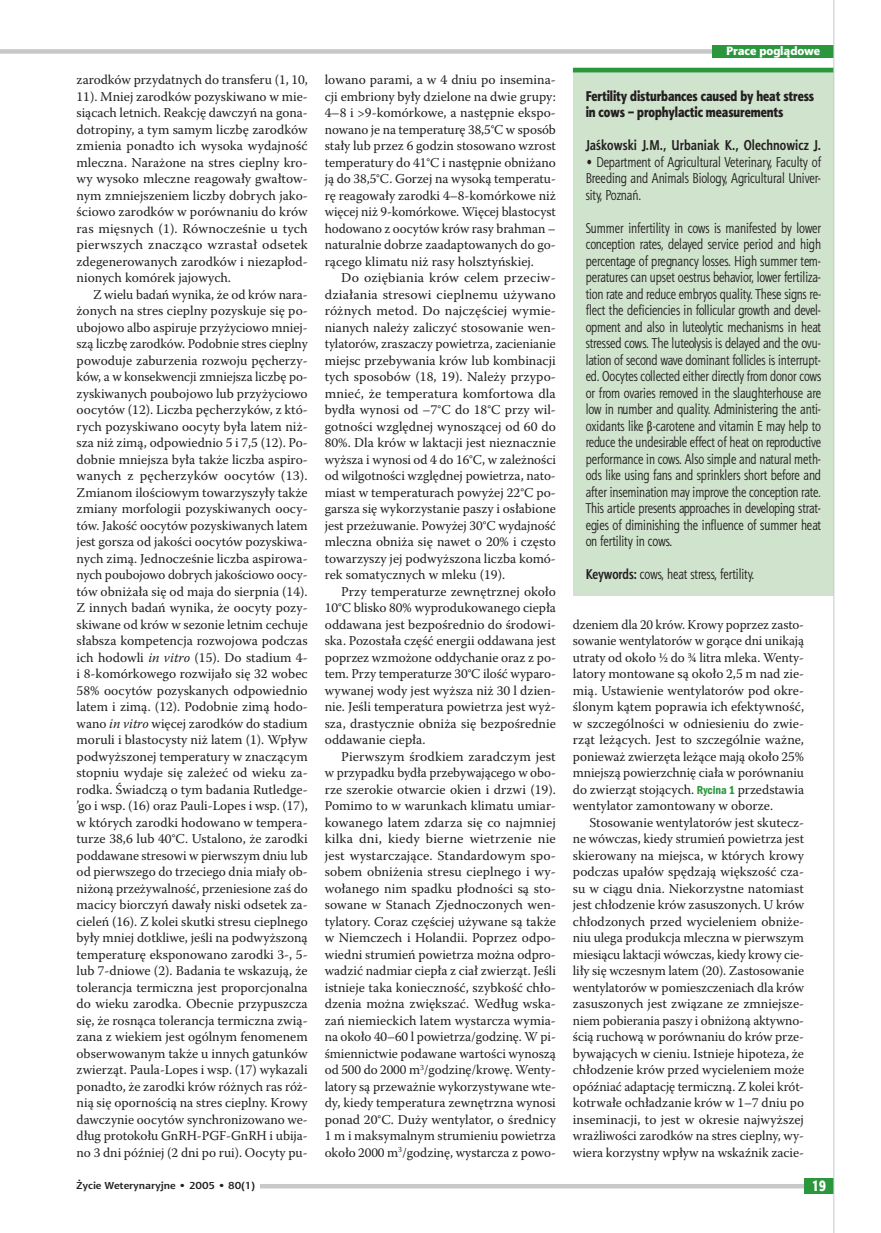
<style>
.page{position:relative;width:881px;height:1233px;background:#fff}
.page>*{position:absolute;margin:0;border:0;box-sizing:border-box;transform-origin:0 0}
.t1{font:15px "Aerton Cnd EFN Black";color:#fff}
.t2{font:14.25px/16.5px "Aerton Cnd EFN";color:#231f20;text-align:justify}
.t3{font:14.25px/16.5px "Aerton Cnd EFN Black";color:#231f20}
.t4{font:700 14.25px "Aerton Cnd EFN";letter-spacing:.01em;color:#231f20}
.t5{font:13.5px/16.5px "Warnock Pro";color:#231f20;text-align:justify}
.t6{font:12px "Aerton EFN Black";color:#fff}
.t7{font:700 10.2px "Aerton EFN";color:#231f20;scale:1.11 1}
.s1{font-style:italic}
.s2{font-family:"Myriad Pro";font-stretch:condensed}
.s3{font-weight:700}
.s4{font-family:"Franklin Got Itc TOT Dem Con";font-size:12px;color:#2a973d}
</style>
<div class="page">
<div style="left:573px;top:68px;width:260px;height:528px;background:#d0e3cd"></div>
<hr style="left:573px;top:68px;width:260px;height:4px;background:#2a973d">
<hr style="left:77px;top:1184px;width:756px;height:4px;background:#c7c8ca">
<div style="left:804px;top:1178px;width:29px;height:15px;background:#2a973d"></div>
<div style="left:0;top:49px;width:833px;height:5px;background:#c7c8ca"></div>
<div style="left:712px;top:45px;width:121px;height:13px;background:#2a973d"></div>
<hr style="left:833px;top:0;width:1px;height:1233px;background:#c7c8ca">
<div style="left:77px;top:1180px;width:182px;height:13px;background:#fff"></div>
<p class="t5" style="left:77px;top:73px;width:233px">zarodków przydatnych do transferu (1, 10, 11). Mniej zarodków pozyskiwano w mie&shy;siącach letnich. Reakcję dawczyń na gona&shy;dotropiny, a tym samym liczbę zarodków zmienia ponadto ich wysoka wydajność mleczna. Narażone na stres cieplny kro&shy;wy wysoko mleczne reagowały gwałtow&shy;nym zmniejszeniem liczby dobrych jako&shy;ściowo zarodków w porównaniu do krów ras mięsnych (1). Równocześnie u tych pierwszych znacząco wzrastał odsetek zdegenerowanych zarodków i niezapłod&shy;nionych komórek jajowych.</p>
<p class="t5" style="left:77px;top:287px;width:233px;text-indent:16px">Z wielu badań wynika, że od krów nara&shy;żonych na stres cieplny pozyskuje się po&shy;ubojowo albo aspiruje przyżyciowo mniej&shy;szą liczbę zarodków. Podobnie stres cieplny powoduje zaburzenia rozwoju pęcherzy&shy;ków, a w konsekwencji zmniejsza liczbę po&shy;zyskiwanych poubojowo lub przyżyciowo oocytów (12). Liczba pęcherzyków, z któ&shy;rych pozyskiwano oocyty była latem niż&shy;sza niż zimą, odpowiednio 5 i 7,5 (12). Po&shy;dobnie mniejsza była także liczba aspiro&shy;wanych z pęcherzyków oocytów (13).<br>Zmianom ilościowym towarzyszyły także zmiany morfologii pozyskiwanych oocy&shy;tów. Jakość oocytów pozyskiwanych latem jest gorsza od jakości oocytów pozyskiwa&shy;nych zimą. Jednocześnie liczba aspirowa&shy;nych poubojowo dobrych jakościowo oocy&shy;tów obniżała się od maja do sierpnia (14).<br>Z innych badań wynika, że oocyty pozy&shy;skiwane od krów w sezonie letnim cechuje słabsza kompetencja rozwojowa podczas ich hodowli <span class="s1">in vitro</span> (15). Do stadium 4- i 8-komórkowego rozwijało się 32 wobec 58% oocytów pozyskanych odpowiednio latem i zimą. (12). Podobnie zimą hodo&shy;wano <span class="s1">in vitro</span> więcej zarodków do stadium moruli i blastocysty niż latem (1). Wpływ podwyższonej temperatury w znaczącym stopniu wydaje się zależeć od wieku za&shy;rodka. Świadczą o tym badania Rutledge-’go i wsp. (16) oraz Pauli-Lopes i wsp. (17), w których zarodki hodowano w tempera&shy;turze 38,6 lub 40°C. Ustalono, że zarodki poddawane stresowi w pierwszym dniu lub od pierwszego do trzeciego dnia miały ob&shy;niżoną przeżywalność, przeniesione zaś do macicy biorczyń dawały niski odsetek za&shy;cieleń (16). Z kolei skutki stresu cieplnego były mniej dotkliwe, jeśli na podwyższoną temperaturę eksponowano zarodki 3-, 5- lub 7-dniowe (2). Badania te wskazują, że tolerancja termiczna jest proporcjonalna do wieku zarodka. Obecnie przypuszcza się, że rosnąca tolerancja termiczna zwią&shy;zana z wiekiem jest ogólnym fenomenem obserwowanym także u innych gatunków zwierząt. Paula-Lopes i wsp. (17) wykazali ponadto, że zarodki krów różnych ras róż&shy;nią się opornością na stres cieplny. Krowy dawczynie oocytów synchronizowano we&shy;dług protokołu GnRH-PGF-GnRH i ubija&shy;no 3 dni później (2 dni po rui). Oocyty pu-</p>
<p class="t7" style="left:77px;top:1180px;width:162px">Życie Weterynaryjne • 2005 • 80(1)</p>
<p class="t5" style="left:325px;top:73px;width:233px">lowano parami, a w 4 dniu po insemina&shy;cji embriony były dzielone na dwie grupy:<br>4–8 i &gt;9-komórkowe, a następnie ekspo&shy;nowano je na temperaturę 38,5°C w sposób stały lub przez 6 godzin stosowano wzrost temperatury do 41°C i następnie obniżano ją do 38,5°C. Gorzej na wysoką temperatu&shy;rę reagowały zarodki 4–8-komórkowe niż więcej niż 9-komórkowe. Więcej blastocyst hodowano z oocytów krów rasy brahman – naturalnie dobrze zaadaptowanych do go&shy;rącego klimatu niż rasy holsztyńskiej.</p>
<p class="t5" style="left:325px;top:271px;width:233px;text-indent:16px">Do oziębiania krów celem przeciw&shy;działania stresowi cieplnemu używano różnych metod. Do najczęściej wymie&shy;nianych należy zaliczyć stosowanie wen&shy;tylatorów, zraszaczy powietrza, zacienianie miejsc przebywania krów lub kombinacji tych sposobów (18, 19). Należy przypo&shy;mnieć, że temperatura komfortowa dla bydła wynosi od –7°C do 18°C przy wil&shy;gotności względnej wynoszącej od 60 do 80%. Dla krów w laktacji jest nieznacznie wyższa i wynosi od 4 do 16°C, w zależności od wilgotności względnej powietrza, nato&shy;miast w temperaturach powyżej 22°C po&shy;garsza się wykorzystanie paszy i osłabione jest przeżuwanie. Powyżej 30°C wydajność mleczna obniża się nawet o 20% i często towarzyszy jej podwyższona liczba komó&shy;rek somatycznych w mleku (19).</p>
<p class="t5" style="left:325px;top:584px;width:233px;text-indent:16px">Przy temperaturze zewnętrznej około 10°C blisko 80% wyprodukowanego ciepła oddawana jest bezpośrednio do środowi&shy;ska. Pozostała część energii oddawana jest poprzez wzmożone oddychanie oraz z po&shy;tem. Przy temperaturze 30°C ilość wyparo&shy;wywanej wody jest wyższa niż 30 l dzien&shy;nie. Jeśli temperatura powietrza jest wyż&shy;sza, drastycznie obniża się bezpośrednie oddawanie ciepła.</p>
<p class="t5" style="left:325px;top:749px;width:233px;text-indent:16px">Pierwszym środkiem zaradczym jest w przypadku bydła przebywającego w obo&shy;rze szerokie otwarcie okien i drzwi (19).<br>Pomimo to w warunkach klimatu umiar&shy;kowanego latem zdarza się co najmniej kilka dni, kiedy bierne wietrzenie nie jest wystarczające. Standardowym spo&shy;sobem obniżenia stresu cieplnego i wy&shy;wołanego nim spadku płodności są sto&shy;sowane w Stanach Zjednoczonych wen&shy;tylatory. Coraz częściej używane są także w Niemczech i Holandii. Poprzez odpo&shy;wiedni strumień powietrza można odpro&shy;wadzić nadmiar ciepła z ciał zwierząt. Jeśli istnieje taka konieczność, szybkość chło&shy;dzenia można zwiększać. Według wska&shy;zań niemieckich latem wystarcza wymia&shy;na około 40–60 l powietrza/godzinę. W pi&shy;śmiennictwie podawane wartości wynoszą od 500 do 2000 m<sup>3</sup>/godzinę/krowę. Wenty&shy;latory są przeważnie wykorzystywane wte&shy;dy, kiedy temperatura zewnętrzna wynosi ponad 20°C. Duży wentylator, o średnicy 1 m i maksymalnym strumieniu powietrza około 2000 m<sup>3</sup>/godzinę, wystarcza z powo-</p>
<p class="t6" style="left:726px;top:46px;width:96px">Prace poglądowe</p>
<p class="t3" style="left:585px;top:88px;width:230px">Fertility disturbances caused by heat stress in cows – prophylactic measurements</p>
<p class="t4" style="left:585px;top:137px;width:237px">Jaśkowski J.M., Urbaniak K., Olechnowicz J.</p>
<p class="t2" style="left:585px;top:155px;width:237px">• Department of Agricultural Veterinary, Faculty of Breeding and Animals Biology, Agricultural Univer&shy;sity, Poznań.</p>
<p class="t2" style="left:585px;top:221px;width:237px">Summer infertility in cows is manifested by lower conception rates, delayed service period and high percentage of pregnancy losses. High summer tem&shy;peratures can upset oestrus behavior, lower fertiliza&shy;tion rate and reduce embryos quality. These signs re&shy;flect the deficiencies in follicular growth and devel&shy;opment and also in luteolytic mechanisms in heat stressed cows. The luteolysis is delayed and the ovu&shy;lation of second wave dominant follicles is interrupt&shy;ed. Oocytes collected either directly from donor cows or from ovaries removed in the slaughterhouse are low in number and quality. Administering the anti&shy;oxidants like <span class="s2">β</span>-carotene and vitamin E may help to reduce the undesirable effect of heat on reproductive performance in cows. Also simple and natural meth&shy;ods like using fans and sprinklers short before and after insemination may improve the conception rate.<br>This article presents approaches in developing strat&shy;egies of diminishing the influence of summer heat on fertility in cows.</p>
<p class="t2" style="left:585px;top:568px;width:170px"><span class="s3">Keywords:</span> cows, heat stress, fertility.</p>
<p class="t5" style="left:573px;top:617px;width:233px">dzeniem dla 20 krów. Krowy poprzez zasto&shy;sowanie wentylatorów w gorące dni unikają utraty od około ½ do ¾ litra mleka. Wenty&shy;latory montowane są około 2,5 m nad zie&shy;mią. Ustawienie wentylatorów pod okre&shy;ślonym kątem poprawia ich efektywność, w szczególności w odniesieniu do zwie&shy;rząt leżących. Jest to szczególnie ważne, ponieważ zwierzęta leżące mają około 25% mniejszą powierzchnię ciała w porównaniu do zwierząt stojących. <span class="s4">Rycina 1</span> przedstawia wentylator zamontowany w oborze.</p>
<p class="t5" style="left:573px;top:815px;width:233px;text-indent:16px">Stosowanie wentylatorów jest skutecz&shy;ne wówczas, kiedy strumień powietrza jest skierowany na miejsca, w których krowy podczas upałów spędzają większość cza&shy;su w ciągu dnia. Niekorzystne natomiast jest chłodzenie krów zasuszonych. U krów chłodzonych przed wycieleniem obniże&shy;niu ulega produkcja mleczna w pierwszym miesiącu laktacji wówczas, kiedy krowy cie&shy;liły się wczesnym latem (20). Zastosowanie wentylatorów w pomieszczeniach dla krów zasuszonych jest związane ze zmniejsze&shy;niem pobierania paszy i obniżoną aktywno&shy;ścią ruchową w porównaniu do krów prze&shy;bywających w cieniu. Istnieje hipoteza, że chłodzenie krów przed wycieleniem może opóźniać adaptację termiczną. Z kolei krót&shy;kotrwałe ochładzanie krów w 1–7 dniu po inseminacji, to jest w okresie najwyższej wrażliwości zarodków na stres cieplny, wy&shy;wiera korzystny wpływ na wskaźnik zacie-</p>
<p class="t1" style="left:811px;top:1177px;width:16px">19</p>
</div>
